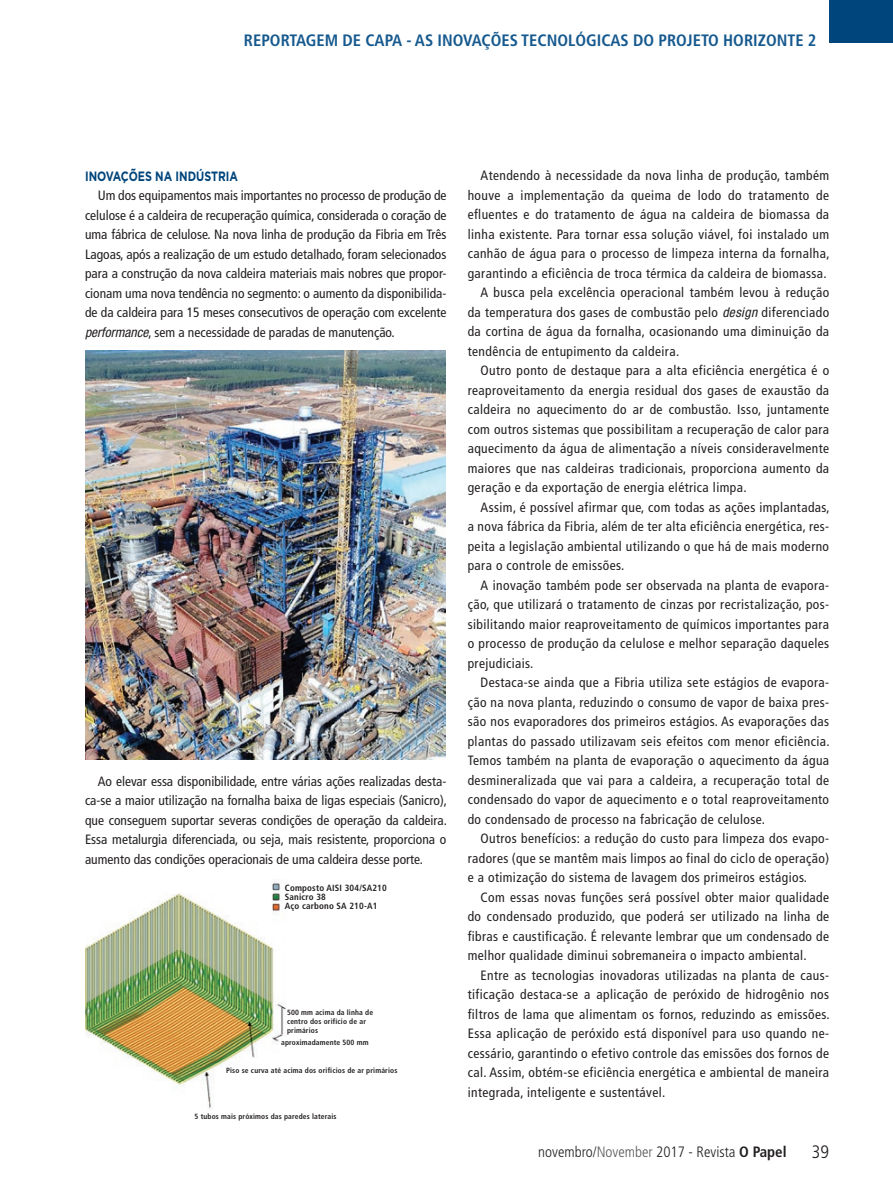
<style>
.page{position:relative;width:893px;height:1191px;background:#fff}
.page>*{position:absolute;margin:0;border:0;box-sizing:border-box;transform-origin:0 0}
.t1{font:300 condensed 18px "Frutiger LT Std";color:#231f20}
.t2{font:700 condensed 16.5px "Frutiger LT Std";color:#16598e}
.t3{font:300 condensed 15px "Frutiger LT Std";color:#231f20}
.t4{font:condensed 13.5px/19.5px "Frutiger LT Std";letter-spacing:.03em;color:#231f20;text-align:justify}
.t5{font:700 13.5px "Gotham";color:#00457b;scale:.8 1}
.t6{font:700 condensed 9px/9px "Frutiger LT Std";letter-spacing:.02em;color:#231f20}
.t7{font:700 condensed 7.5px/9px "Frutiger LT Std";letter-spacing:.02em;color:#231f20}
.s1{font-family:"Helvetica Neue LT Std";font-style:italic}
.s2{color:#57585a}
.s3{font-weight:700}
</style>
<div class="page">
<div style="left:829px;top:0;width:64px;height:43px;background:#00457b"></div>
<img style="left:85px;top:351px;width:360px;height:408px">
<img style="left:85px;top:881px;width:201px;height:229px">
<p class="t2" style="left:244px;top:30px;width:574px">REPORTAGEM DE CAPA - AS INOVAÇÕES TECNOLÓGICAS DO PROJETO HORIZONTE 2</p>
<p class="t5" style="left:85px;top:167px;width:193px">INOVAÇÕES NA INDÚSTRIA</p>
<p class="t4" style="left:85px;top:186px;width:363px;text-indent:13px">Um dos equipamentos mais importantes no processo de produção de celulose é a caldeira de recuperação química, considerada o coração de uma fábrica de celulose. Na nova linha de produção da Fibria em Três Lagoas, após a realização de um estudo detalhado, foram selecionados para a construção da nova caldeira materiais mais nobres que propor&shy;cionam uma nova tendência no segmento: o aumento da disponibilida&shy;de da caldeira para 15 meses consecutivos de operação com excelente <span class="s1">performance</span>, sem a necessidade de paradas de manutenção.</p>
<p class="t4" style="left:85px;top:771px;width:363px;text-indent:13px">Ao elevar essa disponibilidade, entre várias ações realizadas desta&shy;ca-se a maior utilização na fornalha baixa de ligas especiais (Sanicro), que conseguem suportar severas condições de operação da caldeira.<br>Essa metalurgia diferenciada, ou seja, mais resistente, proporciona o aumento das condições operacionais de uma caldeira desse porte.</p>
<p class="t6" style="left:285px;top:883px;width:103px">Composto AISI 304/SA210<br>Sanicro 38<br>Aço carbono SA 210-A1</p>
<p class="t7" style="left:287px;top:1008px;width:88px">500 mm acima da linha de centro dos orifício de ar primários</p>
<p class="t7" style="left:281px;top:1038px;width:89px">aproximadamente 500 mm</p>
<p class="t7" style="left:226px;top:1066px;width:173px">Piso se curva até acima dos orifícios de ar primários</p>
<p class="t7" style="left:195px;top:1111px;width:144px">5 tubos mais próximos das paredes laterais</p>
<p class="t4" style="left:480px;top:166px;width:350px">Atendendo à necessidade da nova linha de produção, também</p>
<p class="t4" style="left:468px;top:185px;width:363px">houve a implementação da queima de lodo do tratamento de</p>
<p class="t4" style="left:468px;top:205px;width:363px">efluentes e do tratamento de água na caldeira de biomassa da</p>
<p class="t4" style="left:468px;top:224px;width:363px">linha existente. Para tornar essa solução viável, foi instalado um</p>
<p class="t4" style="left:468px;top:244px;width:363px">canhão de água para o processo de limpeza interna da fornalha,</p>
<p class="t4" style="left:468px;top:263px;width:360px">garantindo a eficiência de troca térmica da caldeira de biomassa.</p>
<p class="t4" style="left:480px;top:283px;width:350px">A busca pela excelência operacional também levou à redução</p>
<p class="t4" style="left:468px;top:302px;width:363px">da temperatura dos gases de combustão pelo <span class="s1">design</span> diferenciado</p>
<p class="t4" style="left:468px;top:322px;width:363px">da cortina de água da fornalha, ocasionando uma diminuição da</p>
<p class="t4" style="left:468px;top:341px;width:213px">tendência de entupimento da caldeira.</p>
<p class="t4" style="left:480px;top:361px;width:350px">Outro ponto de destaque para a alta eficiência energética é o</p>
<p class="t4" style="left:468px;top:380px;width:363px">reaproveitamento da energia residual dos gases de exaustão da</p>
<p class="t4" style="left:468px;top:400px;width:363px">caldeira no aquecimento do ar de combustão. Isso, juntamente</p>
<p class="t4" style="left:468px;top:419px;width:363px">com outros sistemas que possibilitam a recuperação de calor para</p>
<p class="t4" style="left:468px;top:439px;width:363px">aquecimento da água de alimentação a níveis consideravelmente</p>
<p class="t4" style="left:468px;top:458px;width:363px">maiores que nas caldeiras tradicionais, proporciona aumento da</p>
<p class="t4" style="left:468px;top:478px;width:280px">geração e da exportação de energia elétrica limpa.</p>
<p class="t4" style="left:480px;top:497px;width:351px">Assim, é possível afirmar que, com todas as ações implantadas,</p>
<p class="t4" style="left:468px;top:517px;width:363px">a nova fábrica da Fibria, além de ter alta eficiência energética, res-</p>
<p class="t4" style="left:468px;top:536px;width:363px">peita a legislação ambiental utilizando o que há de mais moderno</p>
<p class="t4" style="left:468px;top:556px;width:158px">para o controle de emissões.</p>
<p class="t4" style="left:480px;top:575px;width:350px">A inovação também pode ser observada na planta de evapora-</p>
<p class="t4" style="left:468px;top:595px;width:363px">ção, que utilizará o tratamento de cinzas por recristalização, pos-</p>
<p class="t4" style="left:468px;top:614px;width:363px">sibilitando maior reaproveitamento de químicos importantes para</p>
<p class="t4" style="left:468px;top:634px;width:363px">o processo de produção da celulose e melhor separação daqueles</p>
<p class="t4" style="left:468px;top:653px;width:67px">prejudiciais.</p>
<p class="t4" style="left:480px;top:673px;width:350px">Destaca-se ainda que a Fibria utiliza sete estágios de evapora-</p>
<p class="t4" style="left:468px;top:692px;width:363px">ção na nova planta, reduzindo o consumo de vapor de baixa pres-</p>
<p class="t4" style="left:468px;top:712px;width:363px">são nos evaporadores dos primeiros estágios. As evaporações das</p>
<p class="t4" style="left:468px;top:731px;width:363px">plantas do passado utilizavam seis efeitos com menor eficiência.</p>
<p class="t4" style="left:468px;top:751px;width:363px">Temos também na planta de evaporação o aquecimento da água</p>
<p class="t4" style="left:468px;top:770px;width:363px">desmineralizada que vai para a caldeira, a recuperação total de</p>
<p class="t4" style="left:468px;top:790px;width:363px">condensado do vapor de aquecimento e o total reaproveitamento</p>
<p class="t4" style="left:468px;top:809px;width:299px">do condensado de processo na fabricação de celulose.</p>
<p class="t4" style="left:480px;top:829px;width:350px">Outros benefícios: a redução do custo para limpeza dos evapo-</p>
<p class="t4" style="left:468px;top:848px;width:363px">radores (que se mantêm mais limpos ao final do ciclo de operação)</p>
<p class="t4" style="left:468px;top:868px;width:341px">e a otimização do sistema de lavagem dos primeiros estágios.</p>
<p class="t4" style="left:480px;top:887px;width:350px">Com essas novas funções será possível obter maior qualidade</p>
<p class="t4" style="left:468px;top:907px;width:363px">do condensado produzido, que poderá ser utilizado na linha de</p>
<p class="t4" style="left:468px;top:926px;width:363px">fibras e caustificação. É relevante lembrar que um condensado de</p>
<p class="t4" style="left:468px;top:946px;width:340px">melhor qualidade diminui sobremaneira o impacto ambiental.</p>
<p class="t4" style="left:480px;top:965px;width:350px">Entre as tecnologias inovadoras utilizadas na planta de caus-</p>
<p class="t4" style="left:468px;top:985px;width:363px">tificação destaca-se a aplicação de peróxido de hidrogênio nos</p>
<p class="t4" style="left:468px;top:1004px;width:363px">filtros de lama que alimentam os fornos, reduzindo as emissões.</p>
<p class="t4" style="left:468px;top:1024px;width:363px">Essa aplicação de peróxido está disponível para uso quando ne-</p>
<p class="t4" style="left:468px;top:1043px;width:363px">cessário, garantindo o efetivo controle das emissões dos fornos de</p>
<p class="t4" style="left:468px;top:1063px;width:363px">cal. Assim, obtém-se eficiência energética e ambiental de maneira</p>
<p class="t4" style="left:468px;top:1082px;width:199px">integrada, inteligente e sustentável.</p>
<p class="t3" style="left:538px;top:1142px;width:250px">novembro/<span class="s2">November</span> 2017 - Revista <span class="s3">O Papel</span></p>
<h1 class="t1" style="left:812px;top:1141px;width:19px">39</h1>
</div>
